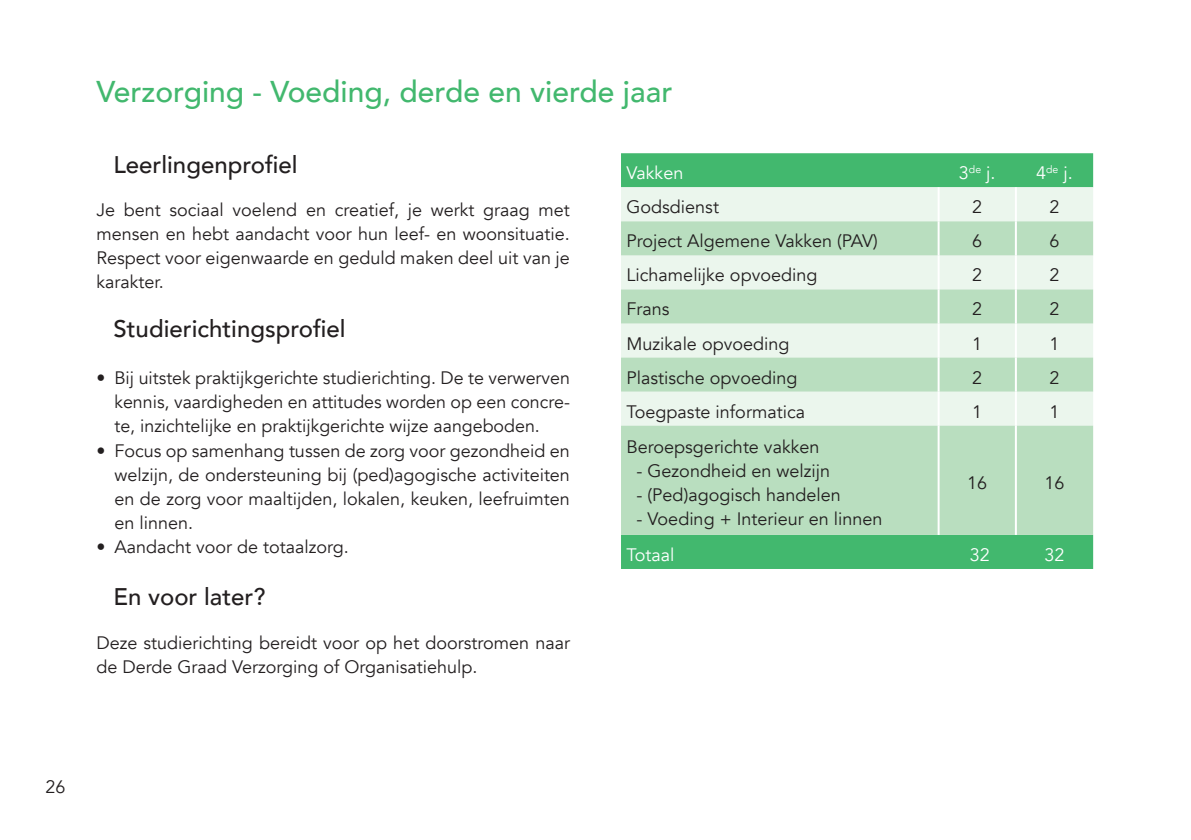
<style>
.page{position:relative;width:1191px;height:840px;background:#fff}
.page>*{position:absolute;margin:0;border:0;box-sizing:border-box;transform-origin:0 0}
.Tussentitel{font:500 30px "Avenir";color:#42b86e}
.Tussentitel_2{font:500 24px "Avenir";color:#231f20}
.Tekst{font:18px/24px "Avenir";color:#231f20;text-align:justify}
.Tabel_tekst{font:18px "Avenir";color:#231f20}
.Tabel_tekst-2{font:18px "Avenir";color:#fff}
</style>
<div class="page">
<div style="left:621px;top:153px;width:472px;height:415px;background:#42b86e"></div>
<div style="left:621px;top:187px;width:472px;height:34px;background:#ebf6ed"></div>
<svg style="left:621px;top:221px;width:472px;height:313px;background:#c9e5ce"></svg>
<hr style="left:937px;top:187px;width:2px;height:34px;background:#fff">
<hr style="left:1015px;top:187px;width:2px;height:34px;background:#fff">
<hr style="left:937px;top:221px;width:2px;height:34px;background:#fff">
<hr style="left:1015px;top:221px;width:2px;height:34px;background:#fff">
<hr style="left:937px;top:255px;width:2px;height:34px;background:#fff">
<hr style="left:1015px;top:255px;width:2px;height:34px;background:#fff">
<hr style="left:937px;top:289px;width:2px;height:34px;background:#fff">
<hr style="left:1015px;top:289px;width:2px;height:34px;background:#fff">
<hr style="left:937px;top:323px;width:2px;height:34px;background:#fff">
<hr style="left:1015px;top:323px;width:2px;height:34px;background:#fff">
<hr style="left:937px;top:357px;width:2px;height:34px;background:#fff">
<hr style="left:1015px;top:357px;width:2px;height:34px;background:#fff">
<hr style="left:937px;top:391px;width:2px;height:34px;background:#fff">
<hr style="left:1015px;top:391px;width:2px;height:34px;background:#fff">
<hr style="left:937px;top:425px;width:2px;height:109px;background:#fff">
<hr style="left:1015px;top:425px;width:2px;height:109px;background:#fff">
<p class="Tussentitel" style="left:96px;top:66px;width:577px">Verzorging - Voeding, derde en vierde jaar</p>
<p class="Tussentitel_2" style="left:113px;top:144px;width:186px">Leerlingenprofiel</p>
<p class="Tekst" style="left:96px;top:198px;width:475px">Je bent sociaal voelend en creatief, je werkt graag met mensen en hebt aandacht voor hun leef- en woonsituatie.<br>Respect voor eigenwaarde en geduld maken deel uit van je karakter.</p>
<p class="Tussentitel_2" style="left:113px;top:308px;width:234px">Studierichtingsprofiel</p>
<p class="Tekst" style="left:114px;top:366px;width:457px;text-indent:-18px">• Bij uitstek praktijkgerichte studierichting. De te verwerven kennis, vaardigheden en attitudes worden op een concre&shy;te, inzichtelijke en praktijkgerichte wijze aangeboden.</p>
<p class="Tekst" style="left:114px;top:438px;width:457px;text-indent:-18px">• Focus op samenhang tussen de zorg voor gezondheid en welzijn, de ondersteuning bij (ped)agogische activiteiten en de zorg voor maaltijden, lokalen, keuken, leefruimten en linnen.</p>
<p class="Tekst" style="left:96px;top:534px;width:254px">• Aandacht voor de totaalzorg.</p>
<p class="Tussentitel_2" style="left:113px;top:576px;width:154px">En voor later?</p>
<p class="Tekst" style="left:96px;top:630px;width:475px">Deze studierichting bereidt voor op het doorstromen naar de Derde Graad Verzorging of Organisatiehulp.</p>
<p class="Tabel_tekst-2" style="left:626px;top:162px;width:58px">Vakken</p>
<p class="Tabel_tekst-2" style="left:959px;top:162px;width:38px">3<sup>de</sup> j.</p>
<p class="Tabel_tekst-2" style="left:1036px;top:162px;width:38px">4<sup>de</sup> j.</p>
<p class="Tabel_tekst" style="left:626px;top:196px;width:94px">Godsdienst</p>
<p class="Tabel_tekst" style="left:972px;top:196px;width:12px">2</p>
<p class="Tabel_tekst" style="left:1049px;top:196px;width:12px">2</p>
<p class="Tabel_tekst" style="left:626px;top:230px;width:253px">Project Algemene Vakken (PAV)</p>
<p class="Tabel_tekst" style="left:972px;top:230px;width:12px">6</p>
<p class="Tabel_tekst" style="left:1049px;top:230px;width:12px">6</p>
<p class="Tabel_tekst" style="left:626px;top:264px;width:192px">Lichamelijke opvoeding</p>
<p class="Tabel_tekst" style="left:972px;top:264px;width:12px">2</p>
<p class="Tabel_tekst" style="left:1049px;top:264px;width:12px">2</p>
<p class="Tabel_tekst" style="left:626px;top:298px;width:45px">Frans</p>
<p class="Tabel_tekst" style="left:972px;top:298px;width:12px">2</p>
<p class="Tabel_tekst" style="left:1049px;top:298px;width:12px">2</p>
<p class="Tabel_tekst" style="left:626px;top:332px;width:164px">Muzikale opvoeding</p>
<p class="Tabel_tekst" style="left:972px;top:332px;width:12px">1</p>
<p class="Tabel_tekst" style="left:1049px;top:332px;width:12px">1</p>
<p class="Tabel_tekst" style="left:626px;top:366px;width:172px">Plastische opvoeding</p>
<p class="Tabel_tekst" style="left:972px;top:366px;width:12px">2</p>
<p class="Tabel_tekst" style="left:1049px;top:366px;width:12px">2</p>
<p class="Tabel_tekst" style="left:626px;top:400px;width:180px">Toegpaste informatica</p>
<p class="Tabel_tekst" style="left:972px;top:400px;width:12px">1</p>
<p class="Tabel_tekst" style="left:1049px;top:400px;width:12px">1</p>
<p class="Tabel_tekst" style="left:626px;top:436px;width:194px">Beroepsgerichte vakken</p>
<p class="Tabel_tekst" style="left:636px;top:460px;width:195px">- Gezondheid en welzijn</p>
<p class="Tabel_tekst" style="left:636px;top:484px;width:206px">- (Ped)agogisch handelen</p>
<p class="Tabel_tekst" style="left:636px;top:508px;width:247px">- Voeding + Interieur en linnen</p>
<p class="Tabel_tekst" style="left:967px;top:472px;width:22px">16</p>
<p class="Tabel_tekst" style="left:1044px;top:472px;width:22px">16</p>
<p class="Tabel_tekst-2" style="left:626px;top:543px;width:49px">Totaal</p>
<p class="Tabel_tekst-2" style="left:969px;top:543px;width:22px">32</p>
<p class="Tabel_tekst-2" style="left:1044px;top:543px;width:22px">32</p>
<p class="Tekst" style="left:45px;top:774px;width:22px">26</p>
</div>
